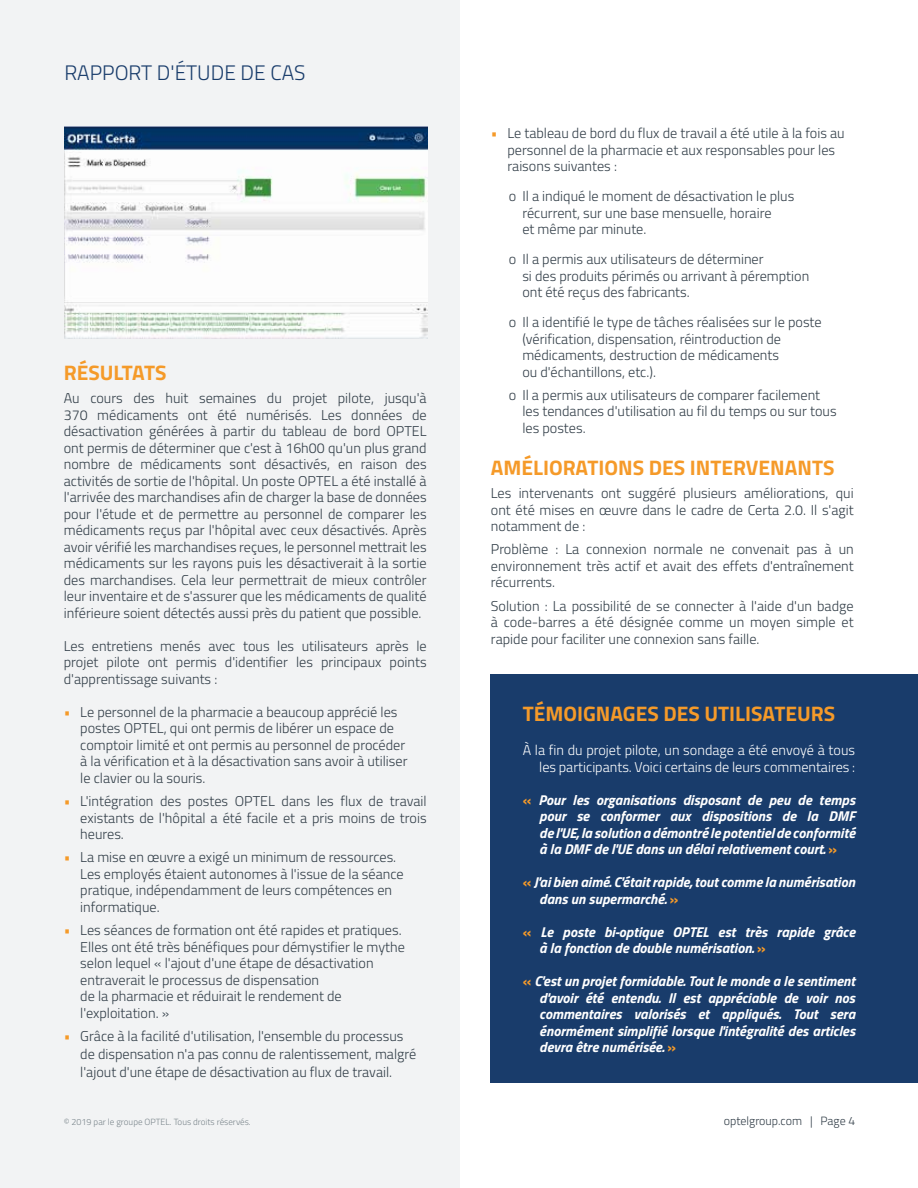
<style>
.page{position:relative;width:918px;height:1188px;background:#fff}
.page>*{position:absolute;margin:0;border:0;box-sizing:border-box;transform-origin:0 0}
.t1{font:700 21px "Titillium";color:#f59a29}
.t2{font:300 21px "Titillium";color:#193c6b}
.t3{font:300 14.25px/16.5px "Titillium";color:#323e48}
.t4{font:italic 700 14.25px/16.5px "Titillium";color:#fff;text-align:justify}
.t5{font:300 14.25px/16.5px "Titillium";color:#fff;text-align:right}
.t6{font:300 12px "Titillium";color:#323e48}
.t7{font:300 9px "Titillium";color:#7b868c}
.s1{color:#f59a29}
.s2{font-style:normal;color:#f59a29}
</style>
<div class="page">
<div style="left:0;top:0;width:459px;height:1188px;background:#f2f3f4"></div>
<img style="left:65px;top:127px;width:362px;height:161px">
<img style="left:65px;top:288px;width:363px;height:51px">
<div style="left:491px;top:674px;width:427px;height:408px;background:#193c6b"></div>
<h1 class="t2" style="left:65px;top:57px;width:242px">RAPPORT D'ÉTUDE DE CAS</h1>
<h1 class="t1" style="left:64px;top:357px;width:104px">RÉSULTATS</h1>
<p class="t3" style="left:64px;top:389px;width:364px;text-align:justify">Au cours des huit semaines du projet pilote, jusqu'à 370 médicaments ont été numérisés. Les données de désactivation générées à partir du tableau de bord OPTEL ont permis de déterminer que c'est à 16h00 qu'un plus grand nombre de médicaments sont désactivés, en raison des activités de sortie de l'hôpital. Un poste OPTEL a été installé à l'arrivée des marchandises afin de charger la base de données pour l'étude et de permettre au personnel de comparer les médicaments reçus par l'hôpital avec ceux désactivés. Après avoir vérifié les marchandises reçues, le personnel mettrait les médicaments sur les rayons puis les désactiverait à la sortie des marchandises. Cela leur permettrait de mieux contrôler leur inventaire et de s'assurer que les médicaments de qualité inférieure soient détectés aussi près du patient que possible.</p>
<p class="t3" style="left:64px;top:637px;width:364px;text-align:justify">Les entretiens menés avec tous les utilisateurs après le projet pilote ont permis d'identifier les principaux points d'apprentissage suivants :</p>
<p class="t3" style="left:80px;top:703px;width:329px;text-indent:-17px"><span class="s1">•</span> Le personnel de la pharmacie a beaucoup apprécié les postes OPTEL, qui ont permis de libérer un espace de comptoir limité et ont permis au personnel de procéder à la vérification et à la désactivation sans avoir à utiliser le clavier ou la souris.</p>
<p class="t3" style="left:80px;top:792px;width:348px;text-align:justify;text-indent:-17px"><span class="s1">•</span> L'intégration des postes OPTEL dans les flux de travail existants de l'hôpital a été facile et a pris moins de trois heures.</p>
<p class="t3" style="left:80px;top:849px;width:325px;text-indent:-17px"><span class="s1">•</span> La mise en œuvre a exigé un minimum de ressources.<br>Les employés étaient autonomes à l'issue de la séance pratique, indépendamment de leurs compétences en informatique.</p>
<p class="t3" style="left:80px;top:921px;width:326px;text-indent:-17px"><span class="s1">•</span> Les séances de formation ont été rapides et pratiques.<br>Elles ont été très bénéfiques pour démystifier le mythe selon lequel « l'ajout d'une étape de désactivation entraverait le processus de dispensation<br>de la pharmacie et réduirait le rendement de l'exploitation. »</p>
<p class="t3" style="left:80px;top:1026px;width:338px;line-height:18px;text-indent:-17px"><span class="s1">•</span> Grâce à la facilité d'utilisation, l'ensemble du processus de dispensation n'a pas connu de ralentissement, malgré l'ajout d'une étape de désactivation au flux de travail.</p>
<p class="t3" style="left:507px;top:124px;width:339px;text-indent:-17px"><span class="s1">•</span> Le tableau de bord du flux de travail a été utile à la fois au personnel de la pharmacie et aux responsables pour les raisons suivantes :</p>
<p class="t3" style="left:522px;top:187px;width:274px;text-indent:-13px">o Il a indiqué le moment de désactivation le plus récurrent, sur une base mensuelle, horaire<br>et même par minute.</p>
<p class="t3" style="left:522px;top:250px;width:288px;text-indent:-13px">o Il a permis aux utilisateurs de déterminer<br>si des produits périmés ou arrivant à péremption ont été reçus des fabricants.</p>
<p class="t3" style="left:522px;top:313px;width:301px;text-indent:-13px">o Il a identifié le type de tâches réalisées sur le poste (vérification, dispensation, réintroduction de médicaments, destruction de médicaments<br>ou d'échantillons, etc.).</p>
<p class="t3" style="left:522px;top:386px;width:316px;text-indent:-13px">o Il a permis aux utilisateurs de comparer facilement les tendances d'utilisation au fil du temps ou sur tous les postes.</p>
<h1 class="t1" style="left:491px;top:452px;width:345px">AMÉLIORATIONS DES INTERVENANTS</h1>
<p class="t3" style="left:491px;top:484px;width:364px;text-align:justify">Les intervenants ont suggéré plusieurs améliorations, qui ont été mises en œuvre dans le cadre de Certa 2.0. Il s'agit notamment de :</p>
<p class="t3" style="left:491px;top:540px;width:364px;text-align:justify">Problème : La connexion normale ne convenait pas à un environnement très actif et avait des effets d'entraînement récurrents.</p>
<p class="t3" style="left:491px;top:597px;width:364px;text-align:justify">Solution : La possibilité de se connecter à l'aide d'un badge à code-barres a été désignée comme un moyen simple et rapide pour faciliter une connexion sans faille.</p>
<h1 class="t1" style="left:523px;top:697px;width:314px">TÉMOIGNAGES DES UTILISATEURS</h1>
<p class="t5" style="left:523px;top:741px;width:334px">À la fin du projet pilote, un sondage a été envoyé à tous les participants. Voici certains de leurs commentaires :</p>
<p class="t4" style="left:539px;top:790px;width:317px;text-indent:-17px"><span class="s2">«</span> Pour les organisations disposant de peu de temps pour se conformer aux dispositions de la DMF de l'UE, la solution a démontré le potentiel de conformité à la DMF de l'UE dans un délai relativement court. <span class="s2">»</span></p>
<p class="t4" style="left:539px;top:873px;width:317px;text-indent:-17px"><span class="s2">«</span> J'ai bien aimé. C'était rapide, tout comme la numérisation dans un supermarché. <span class="s2">»</span></p>
<p class="t4" style="left:539px;top:922px;width:317px;text-indent:-17px"><span class="s2">«</span> Le poste bi-optique OPTEL est très rapide grâce à la fonction de double numérisation. <span class="s2">»</span></p>
<p class="t4" style="left:539px;top:972px;width:317px;text-indent:-17px"><span class="s2">«</span> C'est un projet formidable. Tout le monde a le sentiment d'avoir été entendu. Il est appréciable de voir nos commentaires valorisés et appliqués. Tout sera énormément simplifié lorsque l'intégralité des articles devra être numérisée. <span class="s2">»</span></p>
<p class="t7" style="left:64px;top:1115px;width:189px">© 2019 par le groupe OPTEL. Tous droits réservés.</p>
<p class="t6" style="left:724px;top:1112px;width:133px">optelgroup.com | Page 4</p>
</div>
